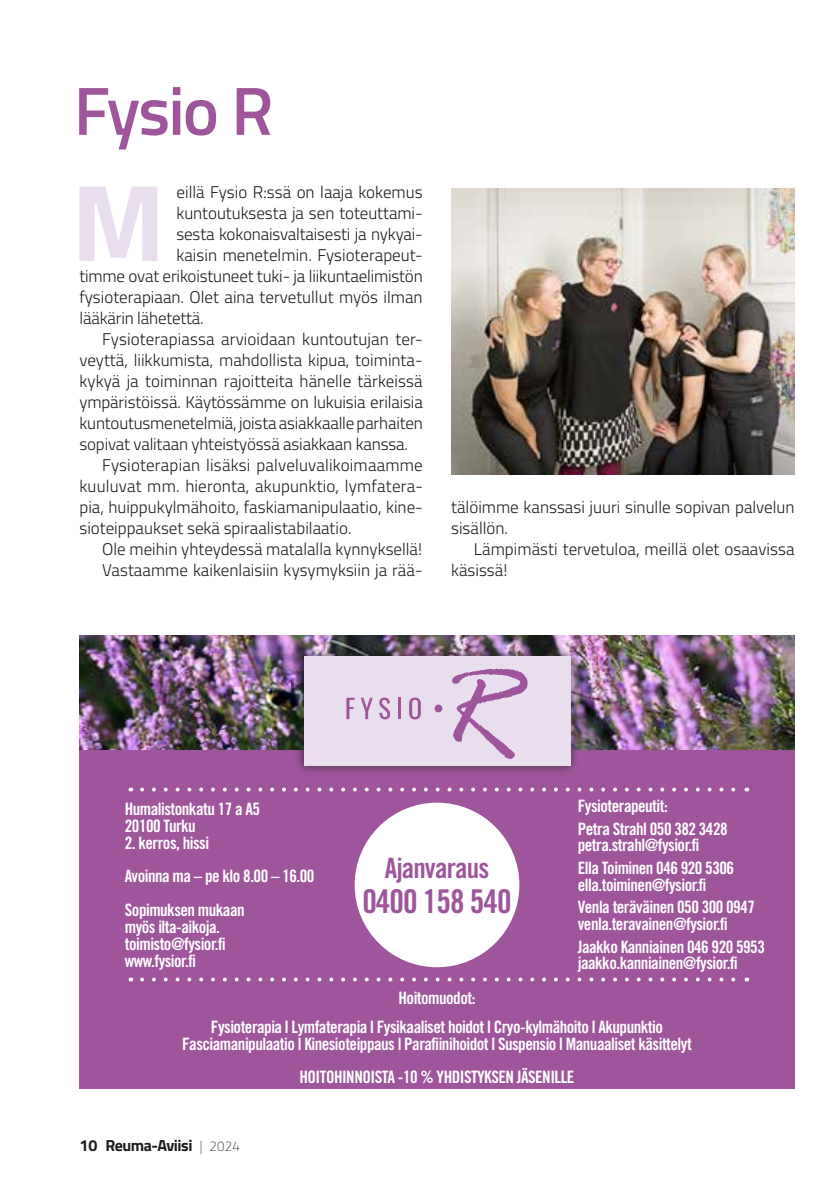
<style>
.page{position:relative;width:840px;height:1191px;background:#fff}
.page>*{position:absolute;margin:0;border:0;box-sizing:border-box;transform-origin:0 0}
.t1{font:700 109.6px "Titillium";color:#e9deee}
.t2{font:600 68.2px "Titillium";letter-spacing:-.03em;color:#9e559b}
.t3{font:32.8px "Trade Gothic LT Std Bd Cn 20";letter-spacing:-.03em;color:#9e559b}
.t4{font:28px "Trade Gothic LT Std Bd Cn 20";letter-spacing:-.03em;color:#9e559b}
.t5{font:300 17px/21px "Titillium";color:#1d1d1b}
.t6{font:17px/22.4px "Trade Gothic LT Std Bd Cn 20";letter-spacing:-.03em;color:#fff}
.t7{font:700 16px "Titillium";letter-spacing:-.03em;color:#1d1d1b}
.s1{font-weight:100;font-size:14px}
</style>
<div class="page">
<div style="left:79px;top:635px;width:715px;height:454px;background:#9e559b"></div>
<img style="left:79px;top:635px;width:715px;height:115px">
<div style="left:294px;top:646px;width:285px;height:129px;background:#1d1d1b;opacity:.75"></div>
<div style="left:303px;top:656px;width:267px;height:109px;background:#e9deee"></div>
<svg style="left:452px;top:668px;width:75px;height:91px"></svg>
<svg style="left:346px;top:698px;width:8px;height:21px"></svg>
<svg style="left:360px;top:698px;width:12px;height:21px"></svg>
<svg style="left:379px;top:697px;width:11px;height:22px"></svg>
<hr style="left:397px;top:698px;width:3px;height:21px;background:#9e559b">
<svg style="left:409px;top:697px;width:11px;height:22px"></svg>
<div style="left:434px;top:704px;width:8px;height:8px;background:#9e559b;border-radius:50%"></div>
<svg style="left:142px;top:787px;width:594px;height:4px"></svg>
<svg style="left:142px;top:977px;width:594px;height:4px"></svg>
<div style="left:354px;top:802px;width:165px;height:165px;background:#fff;border-radius:50%"></div>
<img style="left:451px;top:189px;width:343px;height:286px">
<h2 class="t2" style="left:74px;top:60px;width:201px">Fysio R</h2>
<h1 class="t1" style="left:71px;top:139px;width:96px">M</h1>
<p class="t5" style="left:176px;top:181px;width:247px">eillä Fysio R:ssä on laaja kokemus</p>
<p class="t5" style="left:176px;top:202px;width:247px">kuntoutuksesta ja sen toteuttami-</p>
<p class="t5" style="left:176px;top:223px;width:248px">sesta kokonaisvaltaisesti ja nykyai-</p>
<p class="t5" style="left:176px;top:244px;width:248px">kaisin menetelmin. Fysioterapeut-</p>
<p class="t5" style="left:79px;top:265px;width:344px">timme ovat erikoistuneet tuki- ja liikuntaelimistön</p>
<p class="t5" style="left:79px;top:286px;width:344px">fysioterapiaan. Olet aina tervetullut myös ilman</p>
<p class="t5" style="left:79px;top:307px;width:126px">lääkärin lähetettä.</p>
<p class="t5" style="left:102px;top:328px;width:322px">Fysioterapiassa arvioidaan kuntoutujan ter-</p>
<p class="t5" style="left:79px;top:349px;width:344px">veyttä, liikkumista, mahdollista kipua, toiminta-</p>
<p class="t5" style="left:79px;top:370px;width:344px">kykyä ja toiminnan rajoitteita hänelle tärkeissä</p>
<p class="t5" style="left:79px;top:391px;width:344px">ympäristöissä. Käytössämme on lukuisia erilaisia</p>
<p class="t5" style="left:79px;top:412px;width:345px">kuntoutusmenetelmiä, joista asiakkaalle parhaiten</p>
<p class="t5" style="left:79px;top:433px;width:330px">sopivat valitaan yhteistyössä asiakkaan kanssa.</p>
<p class="t5" style="left:102px;top:454px;width:322px">Fysioterapian lisäksi palveluvalikoimaamme</p>
<p class="t5" style="left:79px;top:475px;width:345px">kuuluvat mm. hieronta, akupunktio, lymfatera-</p>
<p class="t5" style="left:79px;top:496px;width:345px">pia, huippukylmähoito, faskiamanipulaatio, kine-</p>
<p class="t5" style="left:79px;top:517px;width:273px">sioteippaukset sekä spiraalistabilaatio.</p>
<p class="t5" style="left:102px;top:538px;width:321px">Ole meihin yhteydessä matalalla kynnyksellä!</p>
<p class="t5" style="left:102px;top:559px;width:322px">Vastaamme kaikenlaisiin kysymyksiin ja rää-</p>
<p class="t5" style="left:451px;top:496px;width:345px">tälöimme kanssasi juuri sinulle sopivan palvelun sisällön.</p>
<p class="t5" style="left:451px;top:538px;width:345px;text-indent:23px">Lämpimästi tervetuloa, meillä olet osaavissa käsissä!</p>
<p class="t6" style="left:577px;top:794px;width:151px">Fysioterapeutit:<br>Petra Strahl 050 382 3428</p>
<p class="t6" style="left:577px;top:834px;width:158px">petra.strahl@fysior.fi<br>Ella Toiminen 046 920 5306</p>
<p class="t6" style="left:577px;top:873px;width:178px">ella.toiminen@fysior.fi<br>Venla teräväinen 050 300 0947</p>
<p class="t6" style="left:577px;top:912px;width:188px">venla.teravainen@fysior.fi<br>Jaakko Kanniainen 046 920 5953</p>
<p class="t6" style="left:577px;top:952px;width:161px">jaakko.kanniainen@fysior.fi</p>
<p class="t6" style="left:125px;top:800px;width:137px;line-height:16.8px">Humalistonkatu 17 a A5<br>20100 Turku</p>
<p class="t6" style="left:125px;top:825px;width:191px;line-height:33.6px">2. kerros, hissi<br>Avoinna ma – pe klo 8.00 – 16.00<br>Sopimuksen mukaan</p>
<p class="t6" style="left:125px;top:918px;width:102px;line-height:16.8px">myös ilta-aikoja. toimisto@fysior.fi www.fysior.fi</p>
<p class="t6" style="left:211px;top:983px;width:453px;line-height:28.8px;text-align:center">Hoitomuodot:<br>Fysioterapia l Lymfaterapia l Fysikaaliset hoidot l Cryo-kylmähoito l Akupunktio</p>
<p class="t6" style="left:182px;top:1026px;width:510px;line-height:33.6px;text-align:center">Fasciamanipulaatio l Kinesioteippaus l Parafiinihoidot l Suspensio l Manuaaliset käsittelyt<br>HOITOHINNOISTA -10 % YHDISTYKSEN JÄSENILLE</p>
<h3 class="t4" style="left:384px;top:850px;width:106px">Ajanvaraus</h3>
<h3 class="t3" style="left:362px;top:881px;width:151px">0400 158 540</h3>
<p class="t7" style="left:79px;top:1133px;width:162px">10 Reuma-Aviisi <span class="s1">| 2024</span></p>
</div>
